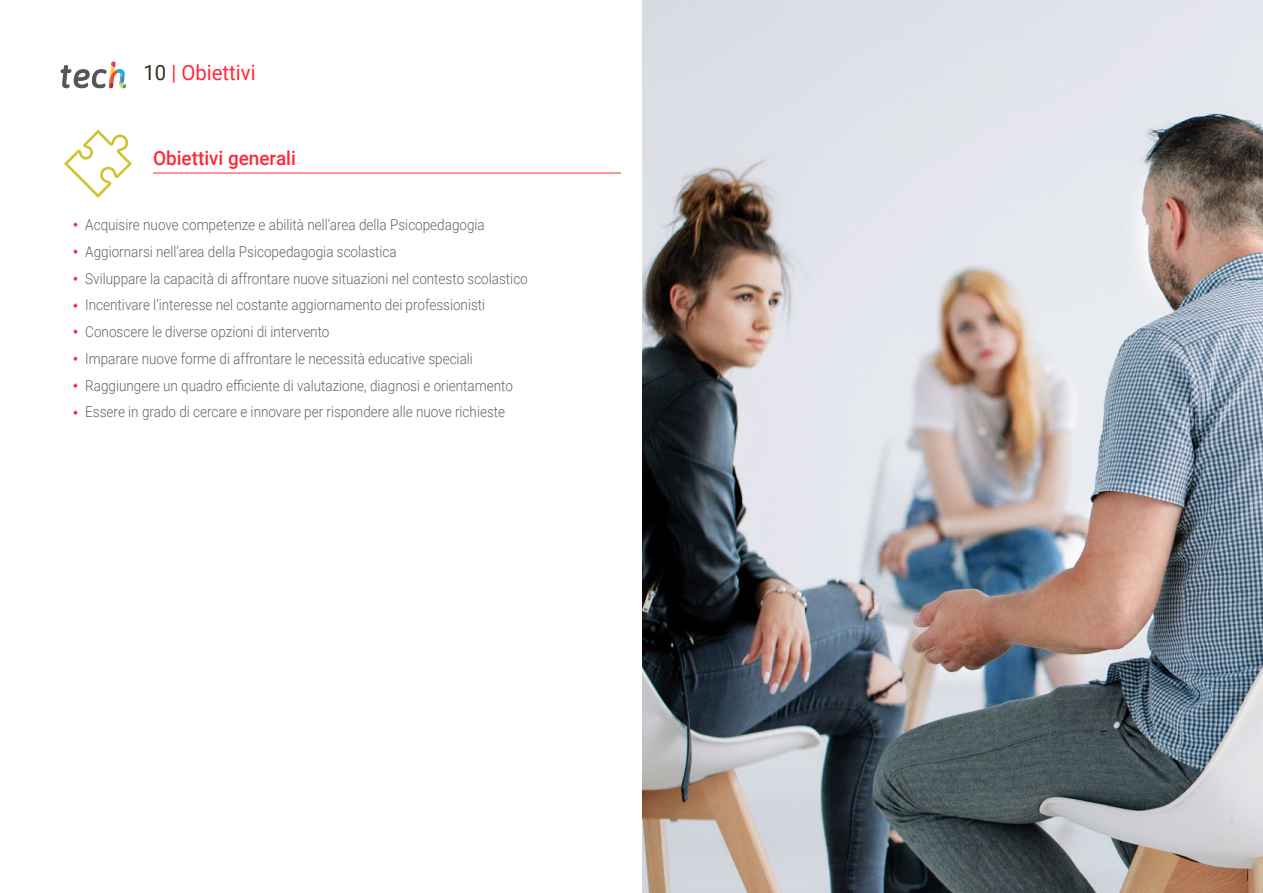
<style>
.page{position:relative;width:1263px;height:893px;background:#fff}
.page>*{position:absolute;margin:0;border:0;box-sizing:border-box;transform-origin:0 0}
.t1{font:21px "Roboto";color:#ff293a}
.t2{font:500 19.5px "Roboto";color:#ff293a}
.t3{font:300 15px/26.7px "Roboto";color:#61646a;scale:.9 1}
.s1{color:#312e20}
</style>
<div class="page">
<hr style="left:153px;top:173px;width:468px;height:1px;background:#ff293a">
<svg style="left:64px;top:130px;width:68px;height:68px"></svg>
<img style="left:642px;top:0;width:621px;height:893px">
<svg style="left:61px;top:62px;width:65px;height:27px"></svg>
<h1 class="t1" style="left:144px;top:57px;width:114px"><span class="s1">10</span> | Obiettivi</h1>
<h2 class="t2" style="left:153px;top:144px;width:144px">Obiettivi generali</h2>
<p class="t3" style="left:85px;top:211px;width:493px">Acquisire nuove competenze e abilità nell’area della Psicopedagogia Aggiornarsi nell’area della Psicopedagogia scolastica<br>Sviluppare la capacità di affrontare nuove situazioni nel contesto scolastico Incentivare l’interesse nel costante aggiornamento dei professionisti Conoscere le diverse opzioni di intervento<br>Imparare nuove forme di affrontare le necessità educative speciali Raggiungere un quadro efficiente di valutazione, diagnosi e orientamento Essere in grado di cercare e innovare per rispondere alle nuove richieste</p>
</div>
